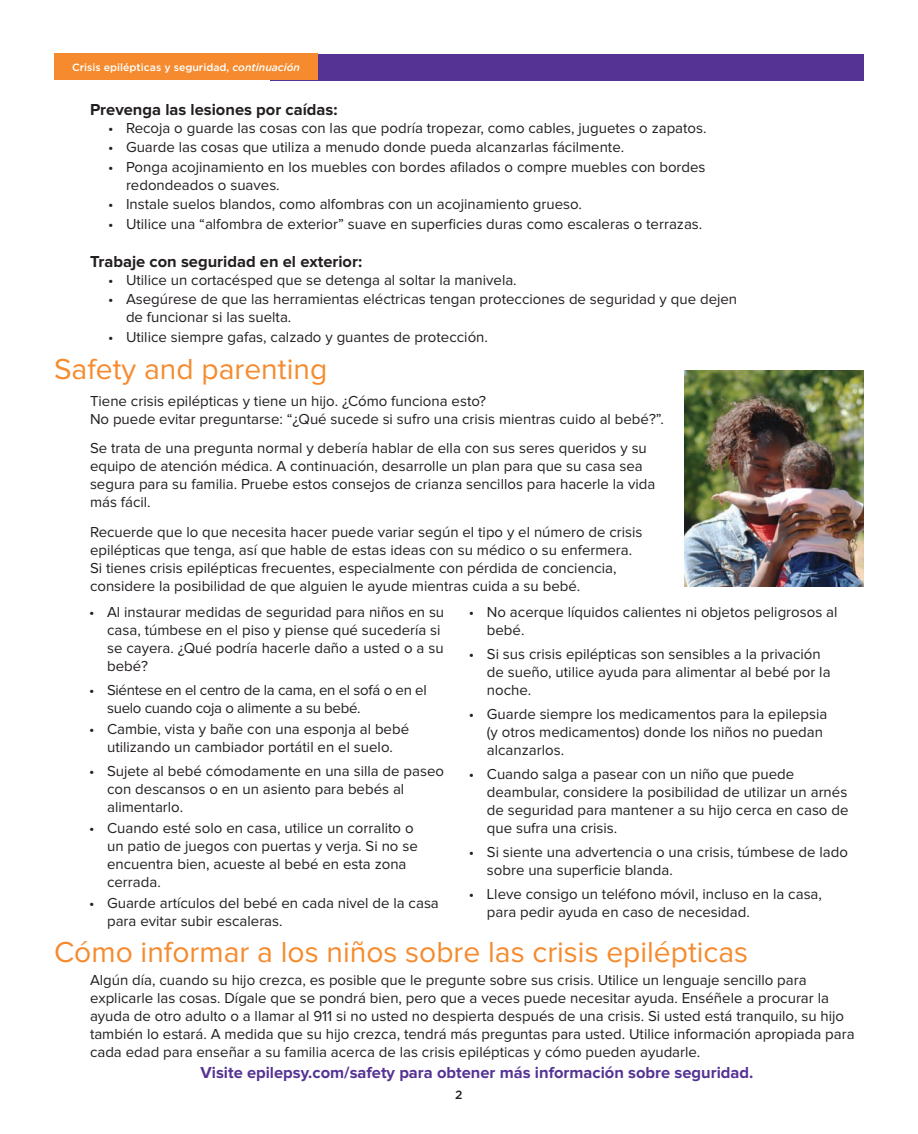
<style>
.page{position:relative;width:918px;height:1134px;background:#fff}
.page>*{position:absolute;margin:0;border:0;box-sizing:border-box;transform-origin:0 0}
.Subhead{font:30px "Proxima Nova";color:#f58b2e}
.text{font:700 16.5px "Proxima Nova";color:#553394}
.secondary_subheads{font:700 16.5px "Proxima Nova";color:#231f20}
.bullets{font:15px/18px "Proxima Nova";color:#231f20}
.text-2{font:15px/18px "Proxima Nova";color:#231f20}
.bullets-2{font:15px/18px "Proxima Nova";letter-spacing:-.02em;color:#231f20}
.t1{font:500 12px "Gotham";color:#231f20}
.t2{font:500 10.5px "Gotham";color:#fff}
.s1{font-style:italic}
</style>
<div class="page">
<img style="left:684px;top:370px;width:180px;height:216px">
<div style="left:270px;top:54px;width:594px;height:27px;background:#553394"></div>
<div style="left:54px;top:53px;width:264px;height:27px;background:#f58b2e"></div>
<p class="t2" style="left:72px;top:60px;width:230px">Crisis epilépticas y seguridad, <span class="s1">continuación</span></p>
<p class="secondary_subheads" style="left:90px;top:102px;width:249px">Prevenga las lesiones por caídas:</p>
<p class="bullets" style="left:108px;top:119px;width:600px">• Recoja o guarde las cosas con las que podría tropezar, como cables, juguetes o zapatos.</p>
<p class="bullets" style="left:108px;top:139px;width:518px">• Guarde las cosas que utiliza a menudo donde pueda alcanzarlas fácilmente.</p>
<p class="bullets" style="left:108px;top:158px;width:599px">• Ponga acojinamiento en los muebles con bordes afilados o compre muebles con bordes</p>
<p class="bullets" style="left:126px;top:176px;width:155px">redondeados o suaves.</p>
<p class="bullets" style="left:108px;top:196px;width:476px">• Instale suelos blandos, como alfombras con un acojinamiento grueso.</p>
<p class="bullets" style="left:108px;top:215px;width:596px">• Utilice una “alfombra de exterior” suave en superficies duras como escaleras o terrazas.</p>
<p class="secondary_subheads" style="left:90px;top:253px;width:274px">Trabaje con seguridad en el exterior:</p>
<p class="bullets" style="left:108px;top:271px;width:410px">• Utilice un cortacésped que se detenga al soltar la manivela.</p>
<p class="bullets" style="left:108px;top:291px;width:631px">• Asegúrese de que las herramientas eléctricas tengan protecciones de seguridad y que dejen</p>
<p class="bullets" style="left:126px;top:309px;width:167px">de funcionar si las suelta.</p>
<p class="bullets" style="left:108px;top:328px;width:381px">• Utilice siempre gafas, calzado y guantes de protección.</p>
<p class="Subhead" style="left:54px;top:355px;width:275px">Safety and parenting</p>
<p class="text-2" style="left:90px;top:393px;width:398px">Tiene crisis epilépticas y tiene un hijo. ¿Cómo funciona esto?</p>
<p class="text-2" style="left:90px;top:411px;width:576px">No puede evitar preguntarse: “¿Qué sucede si sufro una crisis mientras cuido al bebé?”.</p>
<p class="text-2" style="left:90px;top:439px;width:567px">Se trata de una pregunta normal y debería hablar de ella con sus seres queridos y su equipo de atención médica. A continuación, desarrolle un plan para que su casa sea segura para su familia. Pruebe estos consejos de crianza sencillos para hacerle la vida más fácil.</p>
<p class="text-2" style="left:90px;top:523px;width:554px">Recuerde que lo que necesita hacer puede variar según el tipo y el número de crisis epilépticas que tenga, así que hable de estas ideas con su médico o su enfermera.<br>Si tienes crisis epilépticas frecuentes, especialmente con pérdida de conciencia, considere la posibilidad de que alguien le ayude mientras cuida a su bebé.</p>
<p class="bullets" style="left:107px;top:603px;width:339px;text-indent:-18px">• Al instaurar medidas de seguridad para niños en su casa, túmbese en el piso y piense qué sucedería si se cayera. ¿Qué podría hacerle daño a usted o a su bebé?</p>
<p class="bullets-2" style="left:107px;top:681px;width:321px;text-indent:-18px">• Siéntese en el centro de la cama, en el sofá o en el suelo cuando coja o alimente a su bebé.</p>
<p class="bullets" style="left:89px;top:720px;width:322px;text-align:center">• Cambie, vista y bañe con una esponja al bebé utilizando un cambiador portátil en el suelo.</p>
<p class="bullets" style="left:107px;top:762px;width:338px;text-indent:-18px">• Sujete al bebé cómodamente en una silla de paseo con descansos o en un asiento para bebés al alimentarlo.</p>
<p class="bullets" style="left:107px;top:819px;width:312px;text-indent:-18px">• Cuando esté solo en casa, utilice un corralito o un patio de juegos con puertas y verja. Si no se encuentra bien, acueste al bebé en esta zona cerrada.</p>
<p class="bullets" style="left:107px;top:894px;width:333px;text-indent:-18px">• Guarde artículos del bebé en cada nivel de la casa para evitar subir escaleras.</p>
<p class="bullets" style="left:487px;top:603px;width:352px;text-indent:-18px">• No acerque líquidos calientes ni objetos peligrosos al bebé.</p>
<p class="bullets" style="left:487px;top:645px;width:345px;text-indent:-18px">• Si sus crisis epilépticas son sensibles a la privación de sueño, utilice ayuda para alimentar al bebé por la noche.</p>
<p class="bullets" style="left:487px;top:705px;width:342px;text-indent:-18px">• Guarde siempre los medicamentos para la epilepsia (y otros medicamentos) donde los niños no puedan alcanzarlos.</p>
<p class="bullets" style="left:487px;top:765px;width:363px;text-indent:-18px">• Cuando salga a pasear con un niño que puede deambular, considere la posibilidad de utilizar un arnés de seguridad para mantener a su hijo cerca en caso de que sufra una crisis.</p>
<p class="bullets" style="left:487px;top:843px;width:363px;text-indent:-18px">• Si siente una advertencia o una crisis, túmbese de lado sobre una superficie blanda.</p>
<p class="bullets" style="left:487px;top:885px;width:337px;text-indent:-18px">• Lleve consigo un teléfono móvil, incluso en la casa, para pedir ayuda en caso de necesidad.</p>
<p class="Subhead" style="left:54px;top:938px;width:696px">Cómo informar a los niños sobre las crisis epilépticas</p>
<p class="text-2" style="left:90px;top:971px;width:766px">Algún día, cuando su hijo crezca, es posible que le pregunte sobre sus crisis. Utilice un lenguaje sencillo para explicarle las cosas. Dígale que se pondrá bien, pero que a veces puede necesitar ayuda. Enséñele a procurar la ayuda de otro adulto o a llamar al 911 si no usted no despierta después de una crisis. Si usted está tranquilo, su hijo también lo estará. A medida que su hijo crezca, tendrá más preguntas para usted. Utilice información apropiada para cada edad para enseñar a su familia acerca de las crisis epilépticas y cómo pueden ayudarle.</p>
<p class="text" style="left:201px;top:1065px;width:554px">Visite epilepsy.com/safety para obtener más información sobre seguridad.</p>
<p class="t1" style="left:455px;top:1087px;width:9px">2</p>
</div>
